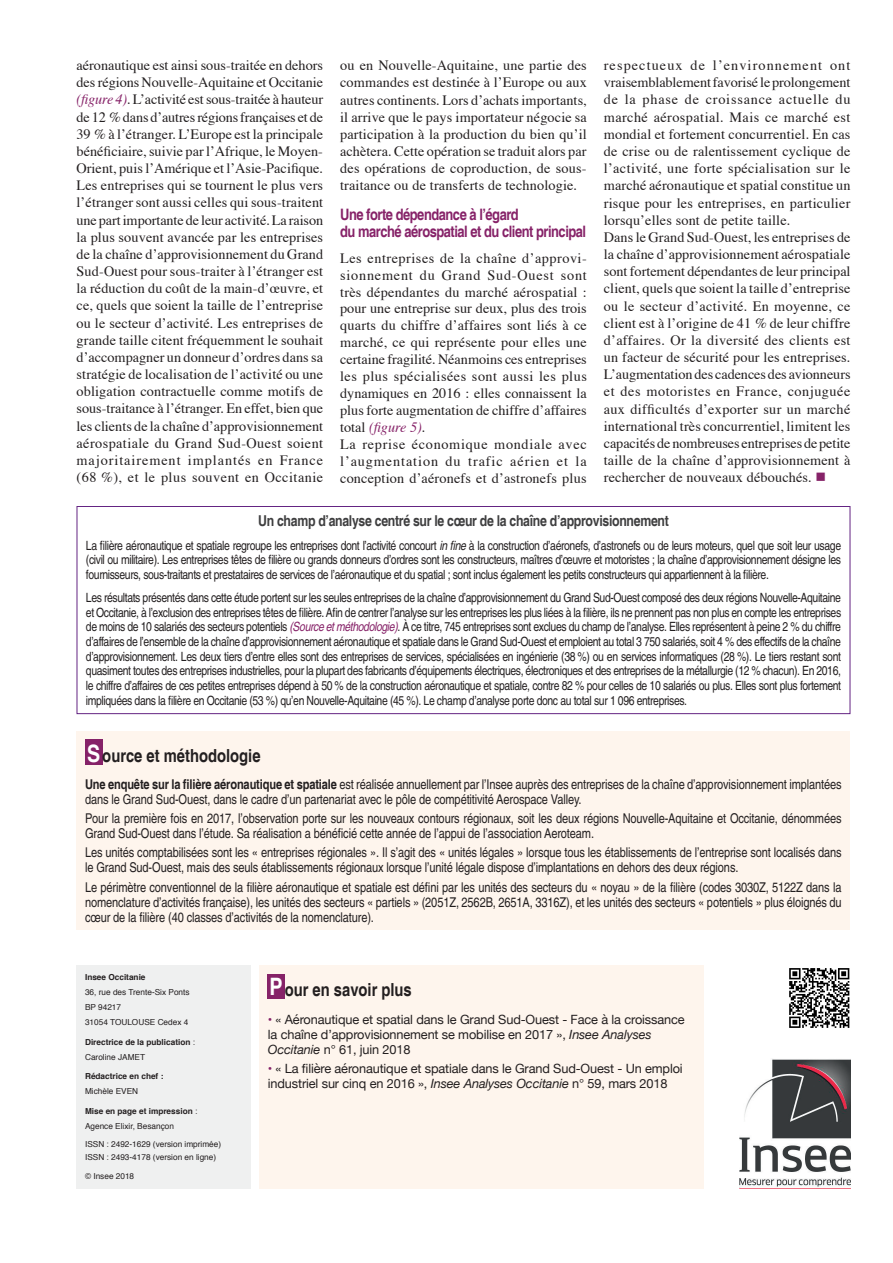
<style>
.page{position:relative;width:893px;height:1263px;background:#fff}
.page>*{position:absolute;margin:0;border:0;box-sizing:border-box;transform-origin:0 0}
.t1{font:700 condensed 18px "Helvetica";color:#231f20}
.t2{font:700 condensed 15.75px/17.1px "Helvetica";letter-spacing:-.03em;color:#862268}
.t3{font:700 condensed 15px "Helvetica";letter-spacing:-.02em;color:#3e3e3f}
.t4{font:14.25px/17.1px "Times";letter-spacing:.01em;color:#231f20;text-align:justify}
.t5{font:condensed 13.5px/15px "Helvetica";letter-spacing:-.01em;color:#231f20}
.t6{font:condensed 12.75px/14.7px "Helvetica";letter-spacing:-.03em;color:#231f20;text-align:justify}
.t7{font:12.75px/15px "Helvetica Neue";letter-spacing:-.01em;color:#231f20}
.t8{font:8.25px/15px "Helvetica";color:#231f20}
.t9{font:700 8.25px/15px "Helvetica";color:#231f20}
.s1{font-style:italic;color:#862268}
.s2{color:#862268}
.s3{font-style:italic}
.s4{font-size:24px;color:#fff}
.s5{font-weight:700}
.s6{font-weight:400}
</style>
<div class="page">
<div style="left:259px;top:965px;width:445px;height:223px;background:#fef5ed"></div>
<div style="left:267px;top:974px;width:18px;height:25px;background:#862268"></div>
<img style="left:789px;top:968px;width:61px;height:60px">
<img style="left:740px;top:1059px;width:110px;height:130px">
<div style="left:77px;top:965px;width:174px;height:223px;background:#eff0f0"></div>
<div style="left:77px;top:732px;width:773px;height:198px;background:#fef5ed"></div>
<div style="left:85px;top:739px;width:17px;height:26px;background:#862268"></div>
<div style="left:77px;top:506px;width:773px;height:208px;border:1px solid #642483"></div>
<p class="t4" style="left:77px;top:56px;width:248px">aéronautique est ainsi sous-traitée en dehors des régions Nouvelle-Aquitaine et Occitanie <span class="s1">(figure 4)</span>. L’activité est sous-traitée à hauteur de 12 % dans d’autres régions françaises et de 39 % à l’étranger. L’Europe est la principale bénéficiaire, suivie par l’Afrique, le Moyen-Orient, puis l’Amérique et l’Asie-Pacifique.<br>Les entreprises qui se tournent le plus vers l’étranger sont aussi celles qui sous-traitent une part importante de leur activité. La raison la plus souvent avancée par les entreprises de la chaîne d’approvisionnement du Grand Sud-Ouest pour sous-traiter à l’étranger est la réduction du coût de la main-d’œuvre, et ce, quels que soient la taille de l’entreprise ou le secteur d’activité. Les entreprises de grande taille citent fréquemment le souhait d’accompagner un donneur d’ordres dans sa stratégie de localisation de l’activité ou une obligation contractuelle comme motifs de sous-traitance à l’étranger. En effet, bien que les clients de la chaîne d’approvisionnement aérospatiale du Grand Sud-Ouest soient majoritairement implantés en France (68 %), et le plus souvent en Occitanie</p>
<p class="t4" style="left:340px;top:56px;width:248px">ou en Nouvelle-Aquitaine, une partie des commandes est destinée à l’Europe ou aux autres continents. Lors d’achats importants, il arrive que le pays importateur négocie sa participation à la production du bien qu’il achètera. Cette opération se traduit alors par des opérations de coproduction, de sous&shy;traitance ou de transferts de technologie.</p>
<p class="t2" style="left:340px;top:206px;width:247px">Une forte dépendance à l’égard<br>du marché aérospatial et du client principal</p>
<p class="t4" style="left:340px;top:248px;width:248px;text-align:left">Les entreprises de la chaîne d’approvi&shy;sionnement du Grand Sud-Ouest sont très dépendantes du marché aérospatial : pour une entreprise sur deux, plus des trois quarts du chiffre d’affaires sont liés à ce marché, ce qui représente pour elles une certaine fragilité. Néanmoins ces entreprises les plus spécialisées sont aussi les plus dynamiques en 2016 : elles connaissent la plus forte augmentation de chiffre d’affaires total <span class="s1">(figure 5)</span>.<br>La reprise économique mondiale avec l’augmentation du trafic aérien et la conception d’aéronefs et d’astronefs plus</p>
<p class="t4" style="left:604px;top:56px;width:248px;text-align:left">respectueux de l’environnement ont vraisemblablement favorisé le prolongement de la phase de croissance actuelle du marché aérospatial. Mais ce marché est mondial et fortement concurrentiel. En cas de crise ou de ralentissement cyclique de l’activité, une forte spécialisation sur le marché aéronautique et spatial constitue un risque pour les entreprises, en particulier lorsqu’elles sont de petite taille.<br>Dans le Grand Sud-Ouest, les entreprises de la chaîne d’approvisionnement aérospatiale sont fortement dépendantes de leur principal client, quels que soient la taille d’entreprise ou le secteur d’activité. En moyenne, ce client est à l’origine de 41 % de leur chiffre d’affaires. Or la diversité des clients est un facteur de sécurité pour les entreprises.<br>L’augmentation des cadences des avionneurs et des motoristes en France, conjuguée aux difficultés d’exporter sur un marché international très concurrentiel, limitent les capacités de nombreuses entreprises de petite taille de la chaîne d’approvisionnement à rechercher de nouveaux débouchés. <span class="s2">■</span></p>
<p class="t3" style="left:258px;top:512px;width:412px">Un champ d’analyse centré sur le cœur de la chaîne d’approvisionnement</p>
<p class="t6" style="left:86px;top:538px;width:757px">La filière aéronautique et spatiale regroupe les entreprises dont l’activité concourt <span class="s3">in fine</span> à la construction d’aéronefs, d’astronefs ou de leurs moteurs, quel que soit leur usage (civil ou militaire). Les entreprises têtes de filière ou grands donneurs d’ordres sont les constructeurs, maîtres d’œuvre et motoristes ; la chaîne d’approvisionnement désigne les fournisseurs, sous-traitants et prestataires de services de l’aéronautique et du spatial ; sont inclus également les petits constructeurs qui appartiennent à la filière.</p>
<p class="t6" style="left:86px;top:590px;width:757px">Les résultats présentés dans cette étude portent sur les seules entreprises de la chaîne d’approvisionnement du Grand Sud-Ouest composé des deux régions Nouvelle-Aquitaine et Occitanie, à l’exclusion des entreprises têtes de filière. Afin de centrer l’analyse sur les entreprises les plus liées à la filière, ils ne prennent pas non plus en compte les entreprises de moins de 10 salariés des secteurs potentiels <span class="s1">(Source et méthodologie)</span>. À ce titre, 745 entreprises sont exclues du champ de l’analyse. Elles représentent à peine 2 % du chiffre d’affaires de l’ensemble de la chaîne d’approvisionnement aéronautique et spatiale dans le Grand Sud-Ouest et emploient au total 3 750 salariés, soit 4 % des effectifs de la chaîne d’approvisionnement. Les deux tiers d’entre elles sont des entreprises de services, spécialisées en ingénierie (38 %) ou en services informatiques (28 %). Le tiers restant sont quasiment toutes des entreprises industrielles, pour la plupart des fabricants d’équipements électriques, électroniques et des entreprises de la métallurgie (12 % chacun). En 2016, le chiffre d’affaires de ces petites entreprises dépend à 50 % de la construction aéronautique et spatiale, contre 82 % pour celles de 10 salariés ou plus. Elles sont plus fortement impliquées dans la filière en Occitanie (53 %) qu’en Nouvelle-Aquitaine (45 %). Le champ d’analyse porte donc au total sur 1 096 entreprises.</p>
<p class="t1" style="left:87px;top:745px;width:175px"><span class="s4">S</span>ource et méthodologie</p>
<p class="t5" style="left:85px;top:777px;width:758px"><span class="s5">Une enquête sur la filière aéronautique et spatiale</span> est réalisée annuellement par l’Insee auprès des entreprises de la chaîne d’approvisionnement implantées dans le Grand Sud-Ouest, dans le cadre d’un partenariat avec le pôle de compétitivité Aerospace Valley.</p>
<p class="t5" style="left:85px;top:811px;width:758px">Pour la première fois en 2017, l’observation porte sur les nouveaux contours régionaux, soit les deux régions Nouvelle-Aquitaine et Occitanie, dénommées<br>Grand Sud-Ouest dans l’étude. Sa réalisation a bénéficié cette année de l’appui de l’association Aeroteam.</p>
<p class="t5" style="left:85px;top:845px;width:758px">Les unités comptabilisées sont les « entreprises régionales ». Il s’agit des « unités légales » lorsque tous les établissements de l’entreprise sont localisés dans le Grand Sud-Ouest, mais des seuls établissements régionaux lorsque l’unité légale dispose d’implantations en dehors des deux régions.</p>
<p class="t5" style="left:85px;top:879px;width:758px;text-align:justify">Le périmètre conventionnel de la filière aéronautique et spatiale est défini par les unités des secteurs du « noyau » de la filière (codes 3030Z, 5122Z dans la nomenclature d’activités française), les unités des secteurs « partiels » (2051Z, 2562B, 2651A, 3316Z), et les unités des secteurs « potentiels » plus éloignés du cœur de la filière (40 classes d’activités de la nomenclature).</p>
<p class="t9" style="left:85px;top:970px;width:62px">Insee Occitanie</p>
<p class="t8" style="left:85px;top:985px;width:106px">36, rue des Trente-Six Ponts<br>BP 94217<br>31054 TOULOUSE Cedex 4</p>
<p class="t9" style="left:85px;top:1034px;width:112px">Directrice de la publication <span class="s6">:<br>Caroline JAMET</span></p>
<p class="t9" style="left:85px;top:1069px;width:80px">Rédactrice en chef :</p>
<p class="t8" style="left:85px;top:1084px;width:55px">Michèle EVEN</p>
<p class="t9" style="left:85px;top:1103px;width:114px">Mise en page et impression <span class="s6">:<br>Agence Elixir, Besançon</span></p>
<p class="t8" style="left:85px;top:1137px;width:138px;line-height:13.2px">ISSN : 2492-1629 (version imprimée)<br>ISSN : 2493-4178 (version en ligne)</p>
<p class="t8" style="left:85px;top:1169px;width:51px">© Insee 2018</p>
<p class="t1" style="left:269px;top:979px;width:144px"><span class="s4">P</span>our en savoir plus</p>
<p class="t7" style="left:268px;top:1013px;width:418px"><span class="s2">•</span> « Aéronautique et spatial dans le Grand Sud-Ouest - Face à la croissance la chaîne d’approvisionnement se mobilise en 2017 », <span class="s3">Insee Analyses<br>Occitanie</span> n° 61, juin 2018</p>
<p class="t7" style="left:268px;top:1062px;width:416px"><span class="s2">•</span> « La filière aéronautique et spatiale dans le Grand Sud-Ouest - Un emploi industriel sur cinq en 2016 », <span class="s3">Insee Analyses Occitanie</span> n° 59, mars 2018</p>
</div>
